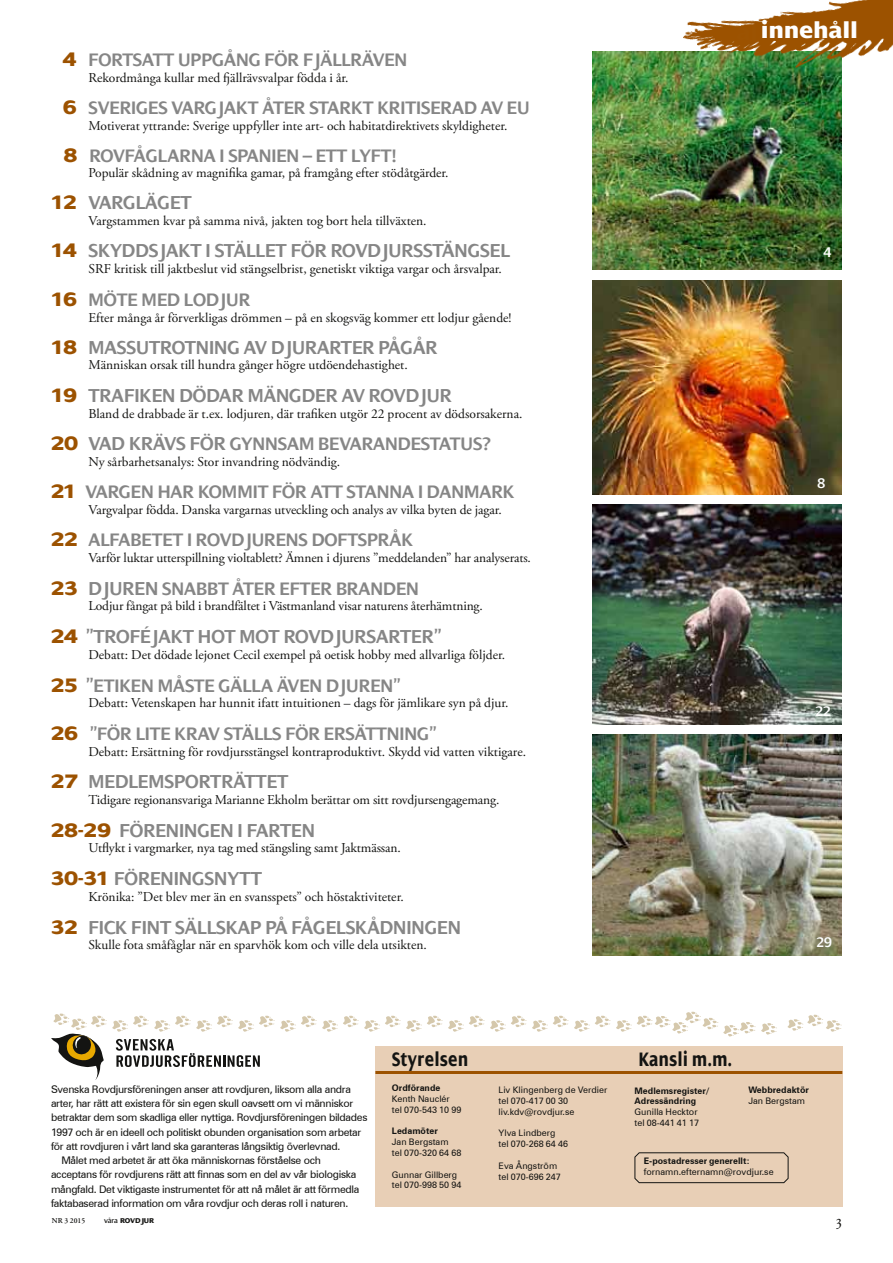
<style>
.page{position:relative;width:893px;height:1263px;background:#fff}
.page>*{position:absolute;margin:0;border:0;box-sizing:border-box;transform-origin:0 0}
.t1{font:24px "Dialog X Bold";color:#fff}
.t2{font:700 21px "Dialog Cond";color:#141412}
.t3{font:600 20.25px "Dialog";letter-spacing:-.005em;color:#868686}
.t4{font:600 19.5px "Dialog";letter-spacing:-.005em;color:#868686}
.t5{font:16.5px "Adobe Garamond Pro";color:#141412}
.t6{font:600 15px "Dialog";color:#fff}
.t7{font:13.5px "Adobe Garamond Pro";color:#141412}
.t8{font:10.5px "Zurich BT";letter-spacing:-.03em;color:#141412}
.t9{font:9px/10.8px "Zurich BT";color:#141412}
.t10{font:700 9px/10.8px "Zurich BT";color:#141412}
.t11{font:7.5px "Dialog X Bold";letter-spacing:-.015em;color:#141412}
.t12{font:600 7.5px "Adobe Garamond Pro";color:#141412}
.s1{font-family:"Dialog X Bold";font-weight:400;font-size:21px;color:#9c5200}
.s2{font-size:20.25px}
.s3{font-family:"Dialog"}
</style>
<div class="page">
<img style="left:592px;top:505px;width:250px;height:219px">
<img style="left:592px;top:280px;width:250px;height:214px">
<img style="left:592px;top:735px;width:250px;height:221px">
<img style="left:592px;top:51px;width:250px;height:219px">
<svg style="left:787px;top:1014px;width:55px;height:18px"></svg>
<svg style="left:51px;top:1011px;width:726px;height:69px"></svg>
<img style="left:670px;top:0;width:223px;height:102px">
<div style="left:375px;top:1046px;width:467px;height:160px;background:#e8cfb6"></div>
<hr style="left:375px;top:1071px;width:467px;height:3px;background:#9c5200">
<svg style="left:634px;top:1152px;width:155px;height:31px"></svg>
<h3 class="t4" style="left:63px;top:50px;width:346px"><span class="s1">4</span> FORTSATT UPPGÅNG FÖR FJÄLLRÄVEN</h3>
<p class="t7" style="left:89px;top:70px;width:262px">Rekordmånga kullar med fjällrävsvalpar födda i år.</p>
<h3 class="t4" style="left:63px;top:97px;width:456px"><span class="s1">6</span> SVERIGES VARGJAKT ÅTER STARKT KRITISERAD AV EU</h3>
<p class="t7" style="left:89px;top:117px;width:420px">Motiverat yttrande: Sverige uppfyller inte art- och habitatdirektivets skyldigheter.</p>
<h3 class="t4" style="left:64px;top:145px;width:334px"><span class="s1">8</span> ROVFÅGLARNA I SPANIEN – ETT LYFT!</h3>
<p class="t7" style="left:89px;top:165px;width:362px">Populär skådning av magnifika gamar, på framgång efter stödåtgärder.</p>
<h3 class="t3" style="left:51px;top:192px;width:142px"><span class="s1">12</span> VARGLÄGET</h3>
<p class="t7" style="left:89px;top:213px;width:340px">Vargstammen kvar på samma nivå, jakten tog bort hela tillväxten.</p>
<h3 class="t3" style="left:51px;top:239px;width:460px"><span class="s1">14</span> SKYDDSJAKT I STÄLLET FÖR ROVDJURSSTÄNGSEL</h3>
<p class="t7" style="left:89px;top:261px;width:415px">SRF kritisk till jaktbeslut vid stängselbrist, genetiskt viktiga vargar och årsvalpar.</p>
<h3 class="t4" style="left:51px;top:289px;width:201px"><span class="s1">16</span> MÖTE MED LODJUR</h3>
<p class="t7" style="left:89px;top:309px;width:424px">Efter många år förverkligas drömmen – på en skogsväg kommer ett lodjur gående!</p>
<h3 class="t3" style="left:51px;top:336px;width:388px"><span class="s1">18</span> MASSUTROTNING AV DJURARTER PÅGÅR</h3>
<p class="t7" style="left:89px;top:357px;width:321px">Människan orsak till hundra gånger högre utdöendehastighet.</p>
<h3 class="t3" style="left:51px;top:385px;width:402px"><span class="s1">19</span> TRAFIKEN DÖDAR MÄNGDER AV ROVDJUR</h3>
<p class="t7" style="left:89px;top:405px;width:435px">Bland de drabbade är t.ex. lodjuren, där trafiken utgör 22 procent av dödsorsakerna.</p>
<h3 class="t4" style="left:51px;top:434px;width:442px"><span class="s1">20</span> <span class="s2">VAD KRÄVS FÖR</span> GYNNSAM BEVARANDESTATUS?</h3>
<p class="t7" style="left:89px;top:454px;width:253px">Ny sårbarhetsanalys: Stor invandring nödvändig.</p>
<h3 class="t4" style="left:51px;top:481px;width:465px"><span class="s1">21</span> VARGEN HAR KOMM IT FÖR ATT STANNA I DANMARK</h3>
<p class="t7" style="left:89px;top:501px;width:415px">Vargvalpar födda. Danska vargarnas utveckling och analys av vilka byten de jagar.</p>
<h3 class="t4" style="left:51px;top:530px;width:364px"><span class="s1">22</span> ALFABETET I ROVDJURENS DOFTSPRÅK</h3>
<p class="t7" style="left:89px;top:550px;width:444px">Varför luktar utterspillning violtablett? Ämnen i djurens ”meddelanden” har analyserats.</p>
<h3 class="t4" style="left:51px;top:578px;width:369px"><span class="s1">23</span> <span class="s2">DJUREN</span> SNABBT ÅTER EFTER BRANDEN</h3>
<p class="t7" style="left:89px;top:598px;width:396px">Lodjur fångat på bild i brandfältet i Västmanland visar naturens återhämtning.</p>
<h3 class="t3" style="left:51px;top:626px;width:392px"><span class="s1">24</span> ”TROFÉJAKT HOT MOT ROVDJURSARTER”</h3>
<p class="t7" style="left:89px;top:646px;width:418px">Debatt: Det dödade lejonet Cecil exempel på oetisk hobby med allvarliga följder.</p>
<h3 class="t4" style="left:51px;top:675px;width:351px"><span class="s1">25</span> <span class="s2">”</span>ETIKEN MÅSTE GÄLLA ÄVEN DJUREN”</h3>
<p class="t7" style="left:89px;top:695px;width:421px">Debatt: Vetenskapen har hunnit ifatt intuitionen – dags för jämlikare syn på djur.</p>
<h3 class="t4" style="left:51px;top:723px;width:387px"><span class="s1">26</span> ”FÖR LITE KRAV STÄLLS FÖR ERSÄTTNING”</h3>
<p class="t7" style="left:89px;top:743px;width:439px">Debatt: Ersättning för rovdjursstängsel kontraproduktivt. Skydd vid vatten viktigare.</p>
<h3 class="t3" style="left:51px;top:771px;width:239px"><span class="s1">27</span> MEDLEMSPORTRÄTTET</h3>
<p class="t7" style="left:89px;top:792px;width:412px">Tidigare regionansvariga Marianne Ekholm berättar om sitt rovdjursengagemang.</p>
<h3 class="t3" style="left:51px;top:819px;width:265px"><span class="s1">28-29</span> FÖRENINGEN I FARTEN</h3>
<p class="t7" style="left:89px;top:840px;width:314px">Utflykt i vargmarker, nya tag med stängsling samt Jaktmässan.</p>
<h3 class="t3" style="left:51px;top:868px;width:212px"><span class="s1">30-31</span> FÖRENINGSNYTT</h3>
<p class="t7" style="left:89px;top:888px;width:317px">Krönika: ”Det blev mer än en svansspets” och höstaktiviteter.</p>
<h3 class="t3" style="left:51px;top:916px;width:411px"><span class="s1">32</span> FICK FINT SÄLLSKAP PÅ FÅGELSKÅDNINGEN</h3>
<p class="t7" style="left:89px;top:937px;width:340px">Skulle fota småfåglar när en sparvhök kom och ville dela utsikten.</p>
<h1 class="t1" style="left:761px;top:17px;width:98px">innehåll</h1>
<h1 class="t1" style="left:737px;top:20px;width:93px">allmänt</h1>
<p class="t6" style="left:824px;top:244px;width:9px">4</p>
<p class="t6" style="left:817px;top:475px;width:9px">8</p>
<p class="t6" style="left:815px;top:703px;width:17px">22</p>
<p class="t6" style="left:816px;top:934px;width:17px">29</p>
<p class="t8" style="left:51px;top:1083px;width:302px">Svenska Rovdjursföreningen anser att rovdjuren, liksom alla andra</p>
<p class="t8" style="left:51px;top:1097px;width:304px">arter, har rätt att existera för sin egen skull oavsett om vi människor</p>
<p class="t8" style="left:51px;top:1111px;width:318px">betraktar dem som skadliga eller nyttiga. Rovdjursföreningen bildades</p>
<p class="t8" style="left:51px;top:1125px;width:312px">1997 och är en ideell och politiskt obunden organisation som arbetar</p>
<p class="t8" style="left:51px;top:1140px;width:291px">för att rovdjuren i vårt land ska garanteras långsiktig överlevnad.</p>
<p class="t8" style="left:61px;top:1154px;width:261px">Målet med arbetet är att öka människornas förståelse och</p>
<p class="t8" style="left:51px;top:1168px;width:307px">acceptans för rovdjurens rätt att finnas som en del av vår biologiska</p>
<p class="t8" style="left:51px;top:1182px;width:310px">mångfald. Det viktigaste instrumentet för att nå målet är att förmedla</p>
<p class="t8" style="left:51px;top:1197px;width:299px">faktabaserad information om våra rovdjur och deras roll i naturen.</p>
<h2 class="t2" style="left:392px;top:1047px;width:78px">Styrelsen</h2>
<p class="t10" style="left:392px;top:1082px;width:50px">Ordförande</p>
<p class="t9" style="left:392px;top:1093px;width:71px">Kenth Nauclér tel 070-543 10 99</p>
<p class="t10" style="left:392px;top:1126px;width:47px">Ledamöter</p>
<p class="t9" style="left:392px;top:1136px;width:71px">Jan Bergstam<br>tel 070-320 64 68</p>
<p class="t9" style="left:392px;top:1169px;width:71px">Gunnar Gillberg tel 070-998 50 94</p>
<p class="t9" style="left:499px;top:1084px;width:110px">Liv Klingenberg de Verdier tel 070-417 00 30 liv.kdv@rovdjur.se</p>
<p class="t9" style="left:499px;top:1128px;width:71px">Ylva Lindberg<br>tel 070-268 64 46</p>
<p class="t9" style="left:499px;top:1160px;width:64px">Eva Ångström tel 070-696 247</p>
<h2 class="t2" style="left:638px;top:1047px;width:95px">Kansli m.m.</h2>
<p class="t10" style="left:634px;top:1085px;width:77px">Medlemsregister/<br>Adressändring</p>
<p class="t9" style="left:634px;top:1106px;width:66px">Gunilla Hecktor tel 08-441 41 17</p>
<p class="t10" style="left:748px;top:1085px;width:62px">Webbredaktör</p>
<p class="t9" style="left:748px;top:1095px;width:58px">Jan Bergstam</p>
<p class="t10" style="left:644px;top:1155px;width:108px">E-postadresser generellt:</p>
<p class="t9" style="left:644px;top:1166px;width:131px">fornamn.efternamn@rovdjur.se</p>
<p class="t12" style="left:52px;top:1216px;width:35px">Nr 3 2015</p>
<p class="t11" style="left:104px;top:1216px;width:51px"><span class="s3">våra</span> rovdjur</p>
<p class="t5" style="left:836px;top:1211px;width:8px">3</p>
</div>
